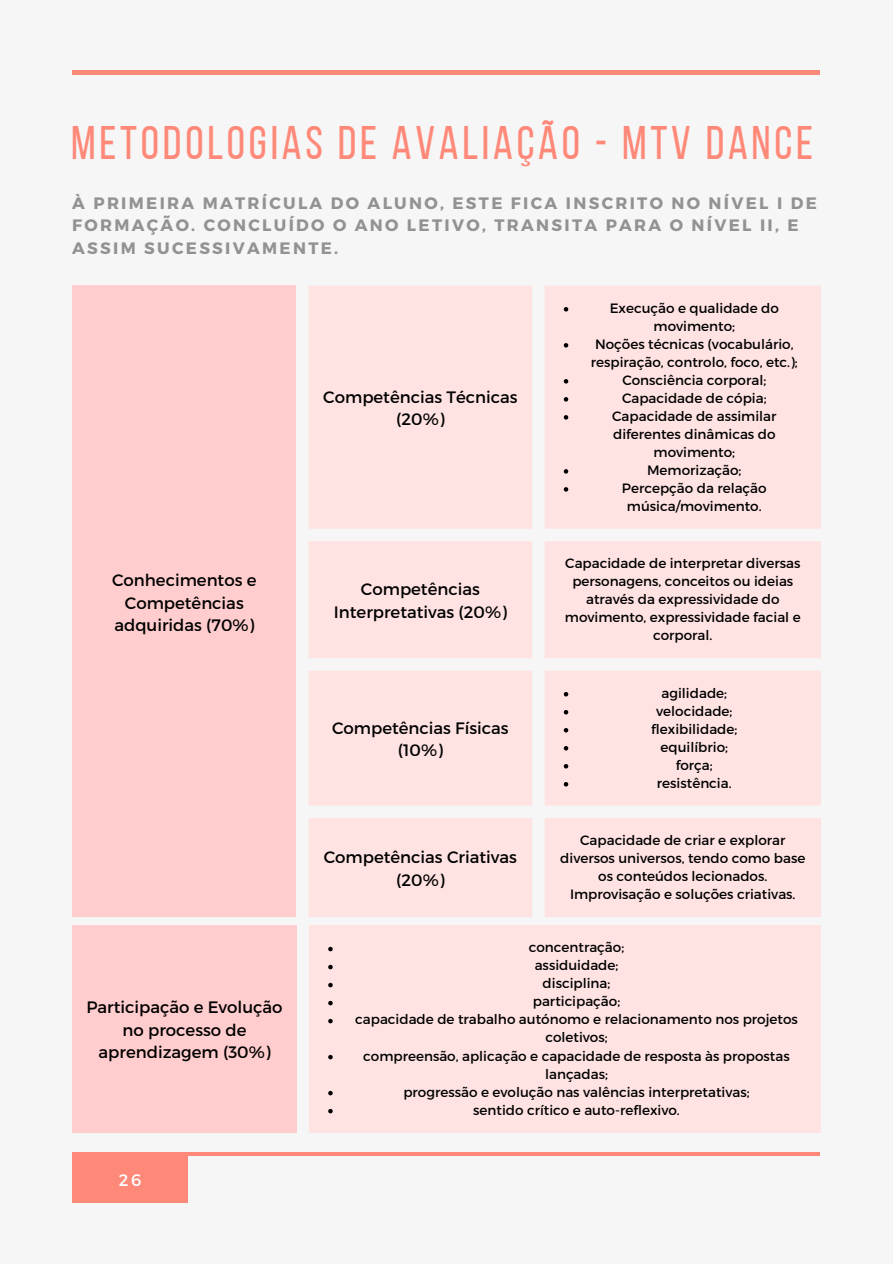
<style>
.page{position:relative;width:893px;height:1264px;background:#fff}
.page>*{position:absolute;margin:0;border:0;box-sizing:border-box;transform-origin:0 0}
.t1{font:46.95px "Bebas Neue";letter-spacing:.08em;color:#ff8979}
.t2{font:16.5px/22.5px "Montserrat";color:#000;text-align:center}
.t3{font:700 16.5px/22.5px "Montserrat";letter-spacing:.14em;color:#929292}
.t4{font:16.5px "Montserrat";color:#fff}
.t5{font:13.5px/18px "Montserrat";color:#000;text-align:center}
</style>
<div class="page">
<div style="left:0;top:0;width:892px;height:1263px;background:#f6f6f6"></div>
<hr style="left:72px;top:71px;width:747px;height:3px;background:#ff8979">
<div style="left:72px;top:1155px;width:115px;height:46px;background:#ff8979"></div>
<hr style="left:72px;top:1152px;width:747px;height:3px;background:#ff8979">
<div style="left:72px;top:286px;width:224px;height:631px;background:#ffcdcd"></div>
<svg style="left:309px;top:286px;width:512px;height:631px;background:#fee4e4"></svg>
<svg style="left:563px;top:307px;width:5px;height:4px"></svg>
<svg style="left:563px;top:343px;width:5px;height:4px"></svg>
<svg style="left:563px;top:379px;width:5px;height:4px"></svg>
<svg style="left:563px;top:397px;width:5px;height:4px"></svg>
<svg style="left:563px;top:415px;width:5px;height:4px"></svg>
<svg style="left:563px;top:469px;width:5px;height:4px"></svg>
<svg style="left:563px;top:487px;width:5px;height:4px"></svg>
<svg style="left:563px;top:692px;width:5px;height:4px"></svg>
<svg style="left:563px;top:710px;width:5px;height:4px"></svg>
<svg style="left:563px;top:728px;width:5px;height:4px"></svg>
<svg style="left:563px;top:746px;width:5px;height:4px"></svg>
<svg style="left:563px;top:764px;width:5px;height:4px"></svg>
<svg style="left:563px;top:782px;width:5px;height:4px"></svg>
<div style="left:72px;top:925px;width:225px;height:207px;background:#ffcdcd"></div>
<div style="left:309px;top:925px;width:512px;height:207px;background:#ffe3e3"></div>
<svg style="left:328px;top:946px;width:5px;height:5px"></svg>
<svg style="left:328px;top:964px;width:5px;height:5px"></svg>
<svg style="left:328px;top:982px;width:5px;height:5px"></svg>
<svg style="left:328px;top:1000px;width:5px;height:5px"></svg>
<svg style="left:328px;top:1018px;width:5px;height:5px"></svg>
<svg style="left:328px;top:1054px;width:5px;height:5px"></svg>
<svg style="left:328px;top:1090px;width:5px;height:5px"></svg>
<svg style="left:328px;top:1108px;width:5px;height:5px"></svg>
<p class="t1" style="left:71px;top:124px;width:743px">METODOLOGIAS DE AVALIAÇÃO - MTV DANCE</p>
<p class="t3" style="left:72px;top:191px;width:746px">À PRIMEIRA MATRÍCULA DO ALUNO, ESTE FICA INSCRITO NO NÍVEL I DE<br>FORMAÇÃO. CONCLUÍDO O ANO LETIVO, TRANSITA PARA O NÍVEL II, E<br>ASSIM SUCESSIVAMENTE.</p>
<p class="t2" style="left:112px;top:568px;width:146px">Conhecimentos e<br>Competências adquiridas (70%)</p>
<p class="t2" style="left:86px;top:995px;width:198px">Participação e Evolução no processo de aprendizagem (30%)</p>
<p class="t4" style="left:119px;top:1169px;width:24px">26</p>
<h1 class="t2" style="left:323px;top:385px;width:196px">Competências Técnicas (20%)</h1>
<p class="t2" style="left:334px;top:577px;width:174px">Competências<br>Interpretativas (20%)</p>
<p class="t2" style="left:332px;top:715px;width:178px">Competências Físicas (10%)</p>
<p class="t2" style="left:324px;top:845px;width:195px">Competências Criativas (20%)</p>
<p class="t5" style="left:609px;top:298px;width:171px">Execução e qualidade do movimento;</p>
<p class="t5" style="left:591px;top:334px;width:208px">Noções técnicas (vocabulário, respiração, controlo, foco, etc.);</p>
<p class="t5" style="left:622px;top:370px;width:145px">Consciência corporal;</p>
<p class="t5" style="left:622px;top:388px;width:146px">Capacidade de cópia;</p>
<p class="t5" style="left:612px;top:406px;width:166px">Capacidade de assimilar diferentes dinâmicas do movimento;</p>
<p class="t5" style="left:647px;top:460px;width:96px">Memorização;</p>
<p class="t5" style="left:622px;top:478px;width:146px">Percepção da relação música/movimento.</p>
<p class="t5" style="left:565px;top:553px;width:237px">Capacidade de interpretar diversas personagens, conceitos ou ideias através da expressividade do movimento, expressividade facial e corporal.</p>
<p class="t5" style="left:661px;top:683px;width:67px">agilidade;</p>
<p class="t5" style="left:656px;top:701px;width:78px">velocidade;</p>
<p class="t5" style="left:651px;top:719px;width:88px">flexibilidade;</p>
<p class="t5" style="left:660px;top:737px;width:69px">equilíbrio;</p>
<p class="t5" style="left:675px;top:755px;width:38px">força;</p>
<p class="t5" style="left:657px;top:773px;width:76px">resistência.</p>
<p class="t5" style="left:560px;top:830px;width:247px">Capacidade de criar e explorar diversos universos, tendo como base os conteúdos lecionados.</p>
<p class="t5" style="left:570px;top:884px;width:227px">Improvisação e soluções criativas.</p>
<p class="t5" style="left:529px;top:938px;width:97px">concentração;</p>
<p class="t5" style="left:534px;top:956px;width:85px">assiduidade;</p>
<p class="t5" style="left:542px;top:974px;width:69px">disciplina;</p>
<p class="t5" style="left:533px;top:992px;width:89px">participação;</p>
<p class="t5" style="left:355px;top:1010px;width:444px">capacidade de trabalho autónomo e relacionamento nos projetos coletivos;</p>
<p class="t5" style="left:363px;top:1046px;width:428px">compreensão, aplicação e capacidade de resposta às propostas lançadas;</p>
<p class="t5" style="left:403px;top:1082px;width:348px">progressão e evolução nas valências interpretativas;</p>
<p class="t5" style="left:473px;top:1100px;width:208px">sentido crítico e auto-reflexivo.</p>
</div>
